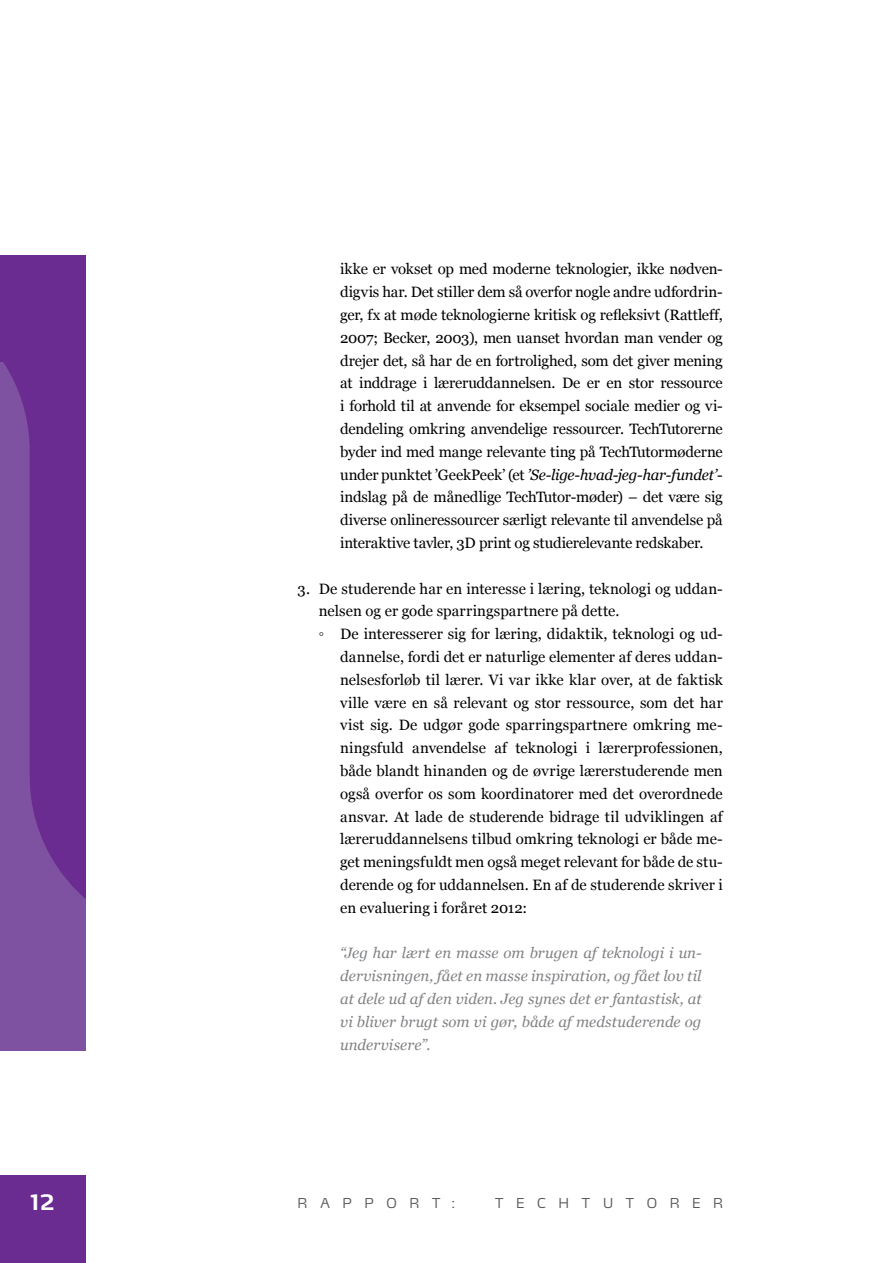
<style>
.page{position:relative;width:893px;height:1263px;background:#fff}
.page>*{position:absolute;margin:0;border:0;box-sizing:border-box;transform-origin:0 0}
.t1{font:700 21px "Max LF";color:#fff}
.t2{font:15px/22.8px "Georgia";color:#000;text-align:justify}
.t3{font:italic 15px/22.8px "Georgia";color:#808285;text-align:justify}
.t4{font:300 13.5px "Max LF";letter-spacing:.935em;color:#58595b}
.s1{font-style:italic}
</style>
<div class="page">
<div style="left:0;top:1176px;width:85px;height:87px;background:#6a2c91"></div>
<div style="left:0;top:255px;width:85px;height:795px;background:#6a2c91"></div>
<svg style="left:0;top:362px;width:85px;height:688px;fill:#7f52a1"></svg>
<p class="t2" style="left:340px;top:258px;width:384px">ikke er vokset op med moderne teknologier, ikke nødven&shy;digvis har. Det stiller dem så overfor nogle andre udfordrin&shy;ger, fx at møde teknologierne kritisk og refleksivt (Rattleff, 2007; Becker, 2003), men uanset hvordan man vender og drejer det, så har de en fortrolighed, som det giver mening at inddrage i læreruddannelsen. De er en stor ressource i forhold til at anvende for eksempel sociale medier og vi&shy;dendeling omkring anvendelige ressourcer. TechTutorerne byder ind med mange relevante ting på TechTutormøderne under punktet ’GeekPeek’ (et <span class="s1">’Se-lige-hvad-jeg-har-fundet’</span>- indslag på de månedlige TechTutor-møder) – det være sig diverse onlineressourcer særligt relevante til anvendelse på interaktive tavler, 3D print og studierelevante redskaber.</p>
<p class="t2" style="left:298px;top:577px;width:427px">3. De studerende har en interesse i læring, teknologi og uddan-</p>
<p class="t2" style="left:319px;top:600px;width:302px">nelsen og er gode sparringspartnere på dette.</p>
<p class="t2" style="left:319px;top:623px;width:405px">◦ De interesserer sig for læring, didaktik, teknologi og ud-</p>
<p class="t2" style="left:340px;top:646px;width:384px">dannelse, fordi det er naturlige elementer af deres uddan-</p>
<p class="t2" style="left:340px;top:668px;width:384px">nelsesforløb til lærer. Vi var ikke klar over, at de faktisk</p>
<p class="t2" style="left:340px;top:691px;width:384px">ville være en så relevant og stor ressource, som det har</p>
<p class="t2" style="left:340px;top:714px;width:384px">vist sig. De udgør gode sparringspartnere omkring me-</p>
<p class="t2" style="left:340px;top:737px;width:384px">ningsfuld anvendelse af teknologi i lærerprofessionen,</p>
<p class="t2" style="left:340px;top:760px;width:384px">både blandt hinanden og de øvrige lærerstuderende men</p>
<p class="t2" style="left:340px;top:782px;width:384px">også overfor os som koordinatorer med det overordnede</p>
<p class="t2" style="left:340px;top:805px;width:384px">ansvar. At lade de studerende bidrage til udviklingen af</p>
<p class="t2" style="left:340px;top:828px;width:384px">læreruddannelsens tilbud omkring teknologi er både me-</p>
<p class="t2" style="left:340px;top:851px;width:384px">get meningsfuldt men også meget relevant for både de stu-</p>
<p class="t2" style="left:340px;top:874px;width:384px">derende og for uddannelsen. En af de studerende skriver i</p>
<p class="t2" style="left:340px;top:896px;width:188px">en evaluering i foråret 2012:</p>
<p class="t3" style="left:340px;top:942px;width:363px">“Jeg har lært en masse om brugen af teknologi i un&shy;dervisningen, fået en masse inspiration, og fået lov til at dele ud af den viden. Jeg synes det er fantastisk, at vi bliver brugt som vi gør, både af medstuderende og undervisere”.</p>
<h1 class="t1" style="left:30px;top:1189px;width:26px">12</h1>
<p class="t4" style="left:298px;top:1194px;width:160px">RAPPOR T:</p>
<p class="t4" style="left:495px;top:1194px;width:227px">TECHTUTOR ER</p>
</div>
